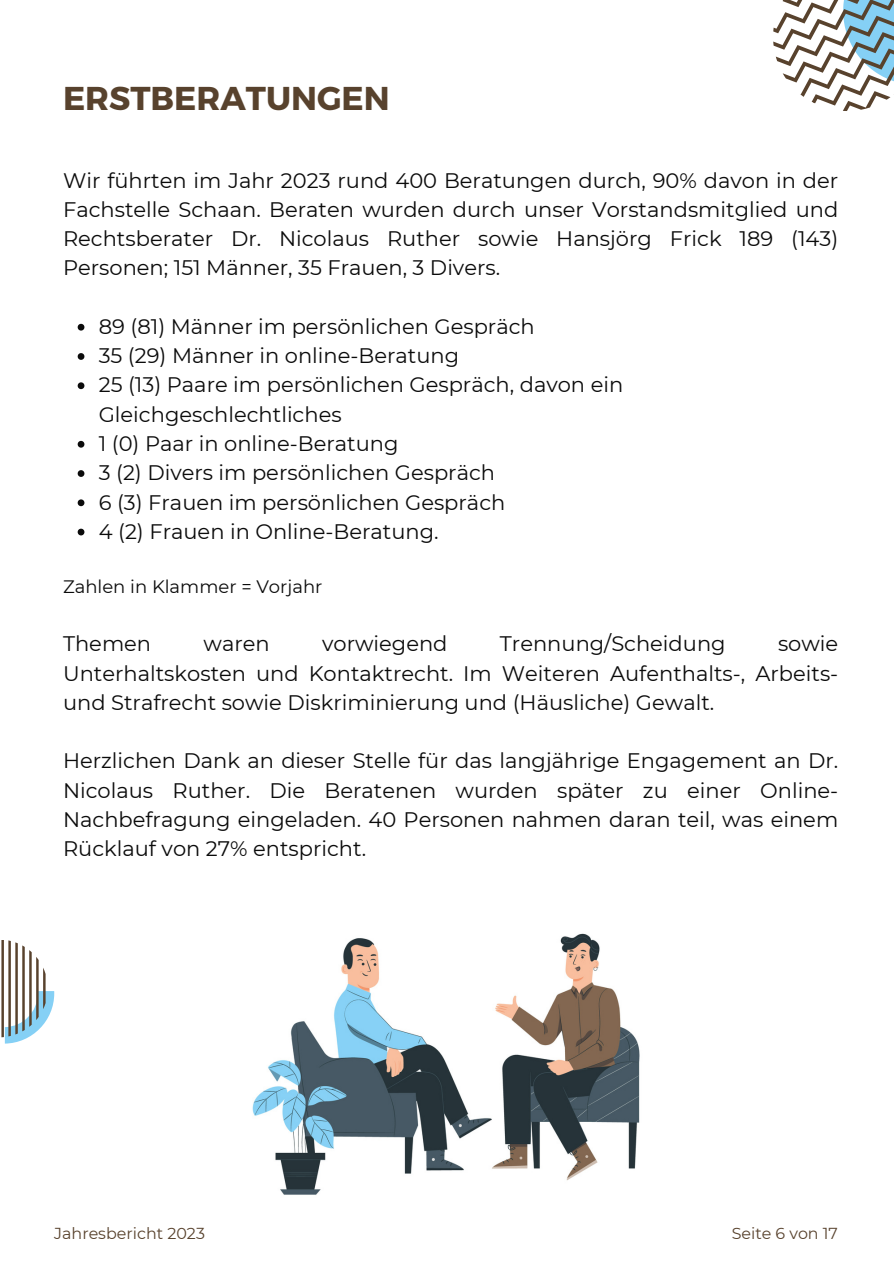
<style>
.page{position:relative;width:894px;height:1264px;background:#fff}
.page>*{position:absolute;margin:0;border:0;box-sizing:border-box;transform-origin:0 0}
.t1{font:700 33px "Montserrat";color:#58422d}
.t2{font:21px/29.2px "Montserrat";color:#0b0b0b;text-align:justify}
.t3{font:18px "Montserrat";color:#0b0b0b}
.t4{font:15.9px "Montserrat";color:#58422d}
</style>
<div class="page">
<img style="left:252px;top:933px;width:388px;height:262px">
<svg style="left:78px;top:324px;width:6px;height:6px"></svg>
<svg style="left:78px;top:353px;width:6px;height:7px"></svg>
<svg style="left:78px;top:382px;width:6px;height:7px"></svg>
<svg style="left:78px;top:441px;width:6px;height:6px"></svg>
<svg style="left:78px;top:470px;width:6px;height:7px"></svg>
<svg style="left:78px;top:499px;width:6px;height:7px"></svg>
<svg style="left:78px;top:528px;width:6px;height:7px"></svg>
<svg style="left:773px;top:0;width:120px;height:111px"></svg>
<svg style="left:1px;top:940px;width:53px;height:103px"></svg>
<h1 class="t1" style="left:63px;top:77px;width:328px">ERSTBERATUNGEN</h1>
<p class="t2" style="left:63px;top:165px;width:776px">Wir führten im Jahr 2023 rund 400 Beratungen durch, 90% davon in der Fachstelle Schaan. Beraten wurden durch unser Vorstandsmitglied und Rechtsberater Dr. Nicolaus Ruther sowie Hansjörg Frick 189 (143)<br>Personen; 151 Männer, 35 Frauen, 3 Divers.</p>
<p class="t2" style="left:99px;top:312px;width:526px;text-align:left">89 (81) Männer im persönlichen Gespräch<br>35 (29) Männer in online-Beratung<br>25 (13) Paare im persönlichen Gespräch, davon ein Gleichgeschlechtliches<br>1 (0) Paar in online-Beratung<br>3 (2) Divers im persönlichen Gespräch<br>6 (3) Frauen im persönlichen Gespräch<br>4 (2) Frauen in Online-Beratung.</p>
<p class="t3" style="left:63px;top:575px;width:261px">Zahlen in Klammer = Vorjahr</p>
<p class="t2" style="left:63px;top:629px;width:90px">Themen</p>
<p class="t2" style="left:203px;top:629px;width:68px">waren</p>
<p class="t2" style="left:322px;top:629px;width:127px">vorwiegend</p>
<p class="t2" style="left:500px;top:629px;width:227px">Trennung/Scheidung</p>
<p class="t2" style="left:63px;top:629px;width:776px;text-indent:714px">sowie Unterhaltskosten und Kontaktrecht. Im Weiteren Aufenthalts-, Arbeits&shy;und Strafrecht sowie Diskriminierung und (Häusliche) Gewalt.</p>
<p class="t2" style="left:63px;top:746px;width:776px">Herzlichen Dank an dieser Stelle für das langjährige Engagement an Dr.<br>Nicolaus Ruther. Die Beratenen wurden später zu einer Online-Nachbefragung eingeladen. 40 Personen nahmen daran teil, was einem Rücklauf von 27% entspricht.</p>
<p class="t4" style="left:54px;top:1223px;width:152px">Jahresbericht 2023</p>
<p class="t4" style="left:731px;top:1223px;width:108px">Seite 6 von 17</p>
</div>
